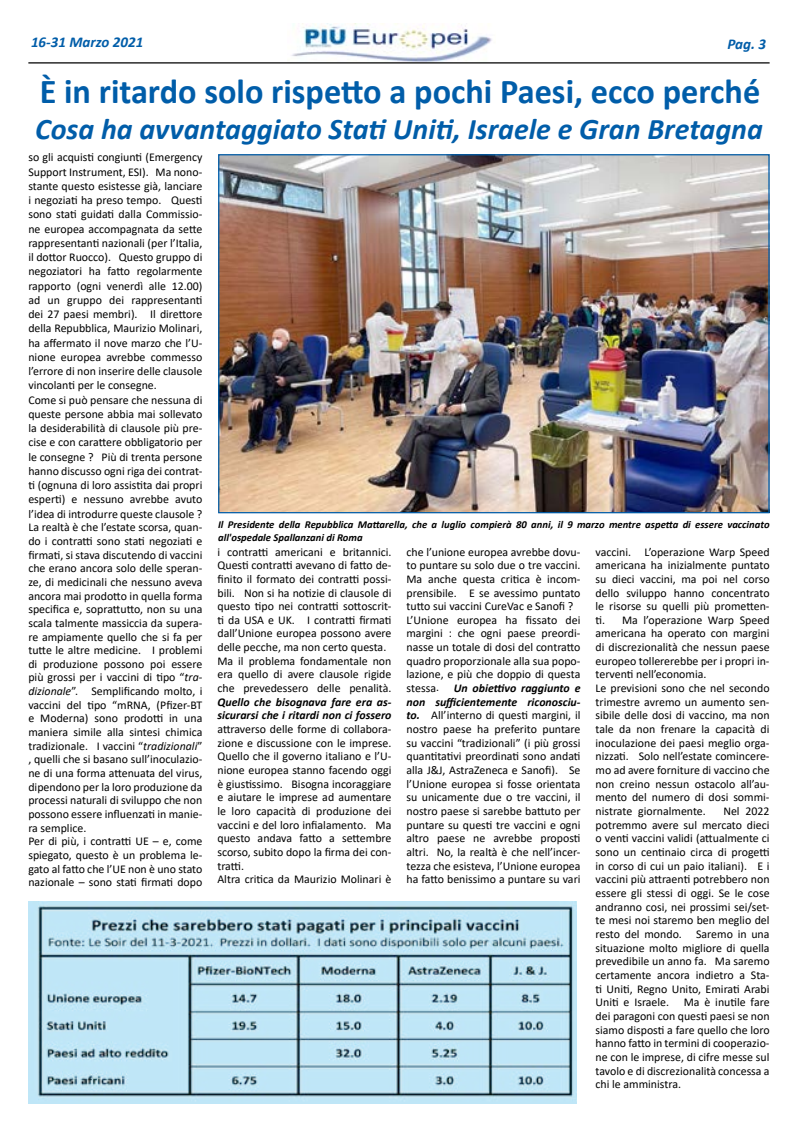
<style>
.page{position:relative;width:798px;height:1134px;background:#fff}
.page>*{position:absolute;margin:0;border:0;box-sizing:border-box;transform-origin:0 0}
.t1{font:700 35px "Calibri";color:#005da9}
.t2{font:italic 700 30px "Calibri";color:#005da9}
.t3{font:italic 700 15px "Calibri";color:#005da9}
.t4{font:11.88px/13.6px "Calibri";color:#000}
.t5{font:italic 700 11.88px/13.6px "Calibri";color:#000}
.t6{font:italic 700 10.62px/12.8px "Calibri";color:#000}
.s1{font-style:italic}
.s2{font-weight:700;font-style:italic}
</style>
<div class="page">
<img style="left:291px;top:24px;width:201px;height:38px">
<hr style="left:28px;top:62px;width:741px;height:2px;background:#000">
<img style="left:220px;top:156px;width:547px;height:355px">
<img style="left:29px;top:902px;width:547px;height:202px">
<p class="t3" style="left:31px;top:31px;width:114px">16-31 Marzo 2021</p>
<p class="t3" style="left:727px;top:33px;width:40px">Pag. 3</p>
<h1 class="t1" style="left:40px;top:67px;width:721px">È in ritardo solo rispetto a pochi Paesi, ecco perché</h1>
<h2 class="t2" style="left:35px;top:108px;width:729px">Cosa ha avvantaggiato Stati Uniti, Israele e Gran Bretagna</h2>
<p class="t4" style="left:28px;top:150px;width:175px;line-height:14px">so gli acquisti congiunti (Emergency Support Instrument, ESI). Ma nono&shy;stante questo esistesse già, lanciare i negoziati ha preso tempo. Questi sono stati guidati dalla Commissio&shy;ne europea accompagnata da sette rappresentanti nazionali (per l’Italia, il dottor Ruocco). Questo gruppo di negoziatori ha fatto regolarmente rapporto (ogni venerdì alle 12.00) ad un gruppo dei rappresentanti dei 27 paesi membri). Il direttore della Repubblica, Maurizio Molinari, ha affermato il nove marzo che l’U&shy;nione europea avrebbe commesso l’errore di non inserire delle clausole vincolanti per le consegne.<br>Come si può pensare che nessuna di queste persone abbia mai sollevato la desiderabilità di clausole più pre&shy;cise e con carattere obbligatorio per le consegne ? Più di trenta persone hanno discusso ogni riga dei contrat&shy;ti (ognuna di loro assistita dai propri esperti) e nessuno avrebbe avuto l’idea di introdurre queste clausole ?<br>La realtà è che l’estate scorsa, quan&shy;do i contratti sono stati negoziati e firmati, si stava discutendo di vaccini che erano ancora solo delle speran&shy;ze, di medicinali che nessuno aveva ancora mai prodotto in quella forma specifica e, soprattutto, non su una scala talmente massiccia da supera&shy;re ampiamente quello che si fa per tutte le altre medicine. I problemi di produzione possono poi essere più grossi per i vaccini di tipo “<span class="s1">tra&shy;dizionale</span>”. Semplificando molto, i vaccini del tipo “mRNA, (Pfizer-BT e Moderna) sono prodotti in una maniera simile alla sintesi chimica tradizionale. I vaccini “<span class="s1">tradizionali</span>” , quelli che si basano sull’inoculazio&shy;ne di una forma attenuata del virus, dipendono per la loro produzione da processi naturali di sviluppo che non possono essere influenzati in manie&shy;ra semplice.<br>Per di più, i contratti UE – e, come spiegato, questo è un problema le&shy;gato al fatto che l’UE non è uno stato nazionale – sono stati firmati dopo</p>
<p class="t6" style="left:218px;top:518px;width:552px">Il Presidente della Repubblica Mattarella, che a luglio compierà 80 anni, il 9 marzo mentre aspetta di essere vaccinato all'ospedale Spallanzani di Roma</p>
<p class="t4" style="left:217px;top:544px;width:175px">i contratti americani e britannici.<br>Questi contratti avevano di fatto de&shy;finito il formato dei contratti possi&shy;bili. Non si ha notizie di clausole di questo tipo nei contratti sottoscrit&shy;ti da USA e UK. I contratti firmati dall’Unione europea possono avere delle pecche, ma non certo questa.<br>Ma il problema fondamentale non era quello di avere clausole rigide che prevedessero delle penalità.</p>
<p class="t5" style="left:217px;top:695px;width:175px">Quello che bisognava fare era as&shy;sicurarsi che i ritardi non ci fossero</p>
<p class="t4" style="left:217px;top:722px;width:175px">attraverso delle forme di collabora&shy;zione e discussione con le imprese.<br>Quello che il governo italiano e l’U&shy;nione europea stanno facendo oggi è giustissimo. Bisogna incoraggiare e aiutare le imprese ad aumentare le loro capacità di produzione dei vaccini e del loro infialamento. Ma questo andava fatto a settembre scorso, subito dopo la firma dei con&shy;tratti.<br>Altra critica da Maurizio Molinari è</p>
<p class="t4" style="left:406px;top:544px;width:175px">che l’unione europea avrebbe dovu&shy;to puntare su solo due o tre vaccini.<br>Ma anche questa critica è incom&shy;prensibile. E se avessimo puntato tutto sui vaccini CureVac e Sanofi ?<br>L’Unione europea ha fissato dei margini : che ogni paese preordi&shy;nasse un totale di dosi del contratto quadro proporzionale alla sua popo&shy;lazione, e più che doppio di questa stessa. <span class="s2">Un obiettivo raggiunto e non sufficientemente riconosciu&shy;to.</span> All’interno di questi margini, il nostro paese ha preferito puntare su vaccini “tradizionali” (i più grossi quantitativi preordinati sono andati alla J&amp;J, AstraZeneca e Sanofi). Se l’Unione europea si fosse orientata su unicamente due o tre vaccini, il nostro paese si sarebbe battuto per puntare su questi tre vaccini e ogni altro paese ne avrebbe proposti altri. No, la realtà è che nell’incer&shy;tezza che esisteva, l’Unione europea ha fatto benissimo a puntare su vari</p>
<p class="t4" style="left:595px;top:544px;width:175px">vaccini. L’operazione Warp Speed americana ha inizialmente puntato su dieci vaccini, ma poi nel corso dello sviluppo hanno concentrato le risorse su quelli più prometten&shy;ti. Ma l’operazione Warp Speed americana ha operato con margini di discrezionalità che nessun paese europeo tollererebbe per i propri in&shy;terventi nell’economia.<br>Le previsioni sono che nel secondo trimestre avremo un aumento sen&shy;sibile delle dosi di vaccino, ma non tale da non frenare la capacità di inoculazione dei paesi meglio orga&shy;nizzati. Solo nell’estate comincere&shy;mo ad avere forniture di vaccino che non creino nessun ostacolo all’au&shy;mento del numero di dosi sommi&shy;nistrate giornalmente.</p>
<p class="t4" style="left:595px;top:804px;width:175px;text-align:justify;text-indent:128px">Nel 2022 potremmo avere sul mercato dieci o venti vaccini validi (attualmente ci sono un centinaio circa di progetti in corso di cui un paio italiani). E i vaccini più attraenti potrebbero non essere gli stessi di oggi. Se le cose andranno cosi, nei prossimi sei/set&shy;te mesi noi staremo ben meglio del resto del mondo. Saremo in una situazione molto migliore di quella prevedibile un anno fa. Ma saremo certamente ancora indietro a Sta&shy;ti Uniti, Regno Unito, Emirati Arabi Uniti e Israele. Ma è inutile fare dei paragoni con questi paesi se non siamo disposti a fare quello che loro hanno fatto in termini di cooperazio&shy;ne con le imprese, di cifre messe sul tavolo e di discrezionalità concessa a chi le amministra.</p>
</div>
